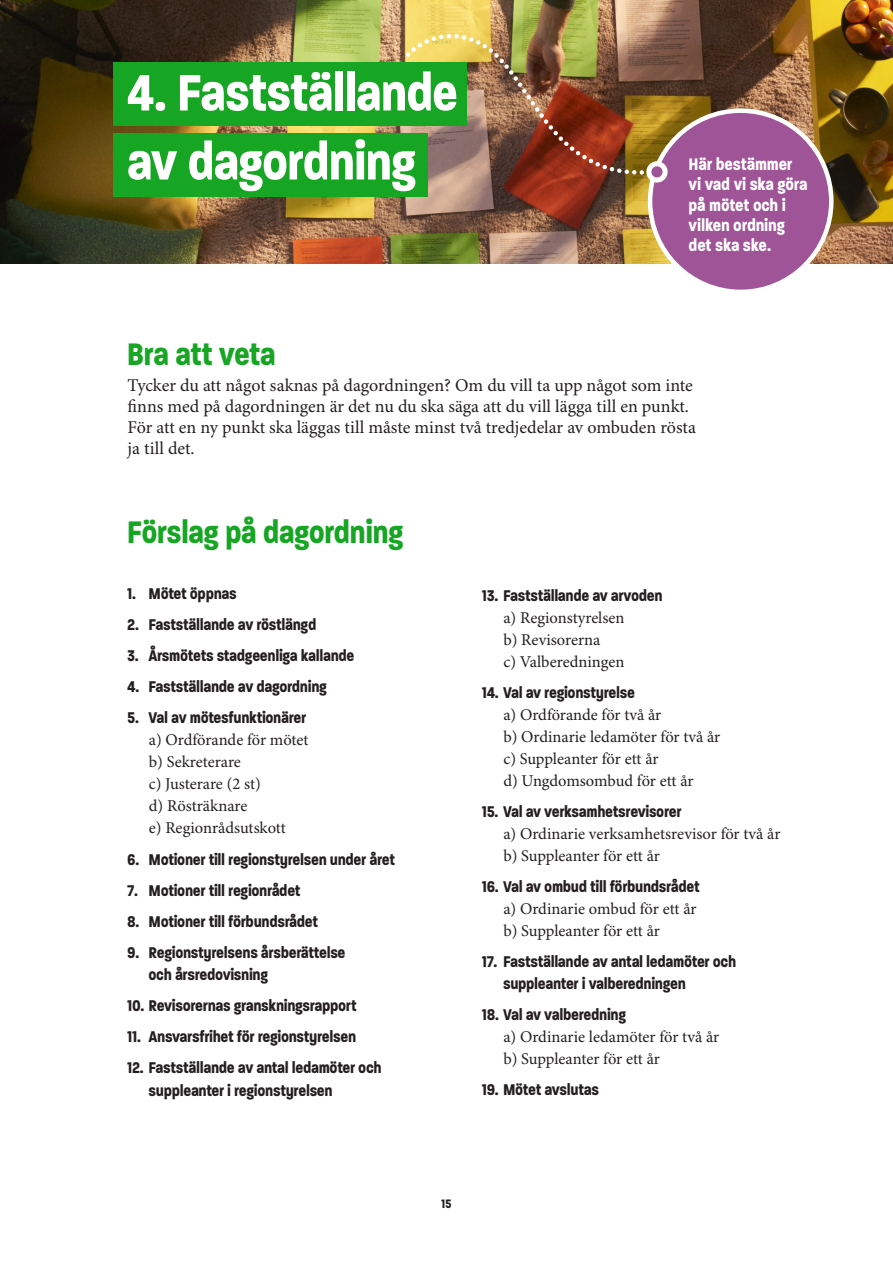
<style>
.page{position:relative;width:893px;height:1263px;background:#fff}
.page>*{position:absolute;margin:0;border:0;box-sizing:border-box;transform-origin:0 0}
.t1{font:700 69px/69px "Paralucent Condensed";letter-spacing:-.005em;color:#fff}
.t2{font:700 42px "Paralucent Condensed";color:#17a624}
.t3{font:700 22.5px/20.2px "Paralucent Condensed";letter-spacing:.005em;color:#fff}
.t4{font:700 21px/22.5px "Paralucent Condensed";color:#231f20}
.t5{font:18px/21px "Minion Pro";letter-spacing:-.005em;color:#231f20}
.t6{font:16.5px/22px "Minion Pro";letter-spacing:-.005em;color:#231f20}
.t7{font:700 16.5px "Paralucent Condensed";color:#231f20}
</style>
<div class="page">
<img style="left:0;top:0;width:893px;height:264px">
<div style="left:113px;top:62px;width:354px;height:64px;background:#17a624"></div>
<div style="left:113px;top:134px;width:315px;height:63px;background:#17a624"></div>
<div style="left:650px;top:111px;width:181px;height:181px;background:#a05498;border-radius:50%"></div>
<img style="left:403px;top:32px;width:340px;height:151px">
<h1 class="t1" style="left:128px;top:56px;width:332px">4. Fastställande av dagordning</h1>
<p class="t3" style="left:689px;top:153px;width:120px">Här bestämmer vi vad vi ska göra på mötet och i vilken ordning det ska ske.</p>
<h2 class="t2" style="left:128px;top:332px;width:150px">Bra att veta</h2>
<p class="t5" style="left:128px;top:375px;width:570px">Tycker du att något saknas på dagordningen? Om du vill ta upp något som inte finns med på dagordningen är det nu du ska säga att du vill lägga till en punkt.<br>För att en ny punkt ska läggas till måste minst två tredjedelar av ombuden rösta ja till det.</p>
<h2 class="t2" style="left:128px;top:509px;width:277px">Förslag på dagordning</h2>
<p class="t4" style="left:128px;top:582px;width:111px">1. Mötet öppnas</p>
<p class="t4" style="left:128px;top:613px;width:190px">2. Fastställande av röstlängd</p>
<p class="t4" style="left:128px;top:644px;width:228px">3. Årsmötets stadgeenliga kallande</p>
<p class="t4" style="left:128px;top:675px;width:201px">4. Fastställande av dagordning</p>
<p class="t4" style="left:128px;top:706px;width:180px">5. Val av mötesfunktionärer</p>
<p class="t6" style="left:149px;top:730px;width:161px">a) Ordförande för mötet b) Sekreterare<br>c) Justerare (2 st)<br>d) Rösträknare<br>e) Regionrådsutskott</p>
<p class="t4" style="left:128px;top:847px;width:269px">6. Motioner till regionstyrelsen under året</p>
<p class="t4" style="left:128px;top:878px;width:175px">7. Motioner till regionrådet</p>
<p class="t4" style="left:128px;top:909px;width:192px">8. Motioner till förbundsrådet</p>
<p class="t4" style="left:149px;top:940px;width:198px;text-indent:-21px">9. Regionstyrelsens årsberättelse och årsredovisning</p>
<p class="t4" style="left:128px;top:994px;width:231px">10. Revisorernas granskningsrapport</p>
<p class="t4" style="left:128px;top:1025px;width:230px">11. Ansvarsfrihet för regionstyrelsen</p>
<p class="t4" style="left:149px;top:1056px;width:234px;text-indent:-21px">12. Fastställande av antal ledamöter och suppleanter i regionstyrelsen</p>
<p class="t4" style="left:482px;top:583px;width:182px">13. Fastställande av arvoden</p>
<p class="t6" style="left:503px;top:607px;width:123px">a) Regionstyrelsen b) Revisorerna<br>c) Valberedningen</p>
<p class="t4" style="left:482px;top:680px;width:154px">14. Val av regionstyrelse</p>
<p class="t6" style="left:503px;top:704px;width:218px">a) Ordförande för två år<br>b) Ordinarie ledamöter för två år c) Suppleanter för ett år<br>d) Ungdomsombud för ett år</p>
<p class="t4" style="left:482px;top:799px;width:201px">15. Val av verksamhetsrevisorer</p>
<p class="t6" style="left:503px;top:823px;width:279px">a) Ordinarie verksamhetsrevisor för två år b) Suppleanter för ett år</p>
<p class="t4" style="left:482px;top:874px;width:219px">16. Val av ombud till förbundsrådet</p>
<p class="t6" style="left:503px;top:898px;width:195px">a) Ordinarie ombud för ett år b) Suppleanter för ett år</p>
<p class="t4" style="left:503px;top:949px;width:234px;text-indent:-21px">17. Fastställande av antal ledamöter och suppleanter i valberedningen</p>
<p class="t4" style="left:482px;top:1003px;width:145px">18. Val av valberedning</p>
<p class="t6" style="left:503px;top:1026px;width:217px">a) Ordinarie ledamöter för två år b) Suppleanter för ett år</p>
<p class="t4" style="left:482px;top:1078px;width:118px">19. Mötet avslutas</p>
<p class="t7" style="left:441px;top:1195px;width:11px">15</p>
</div>
